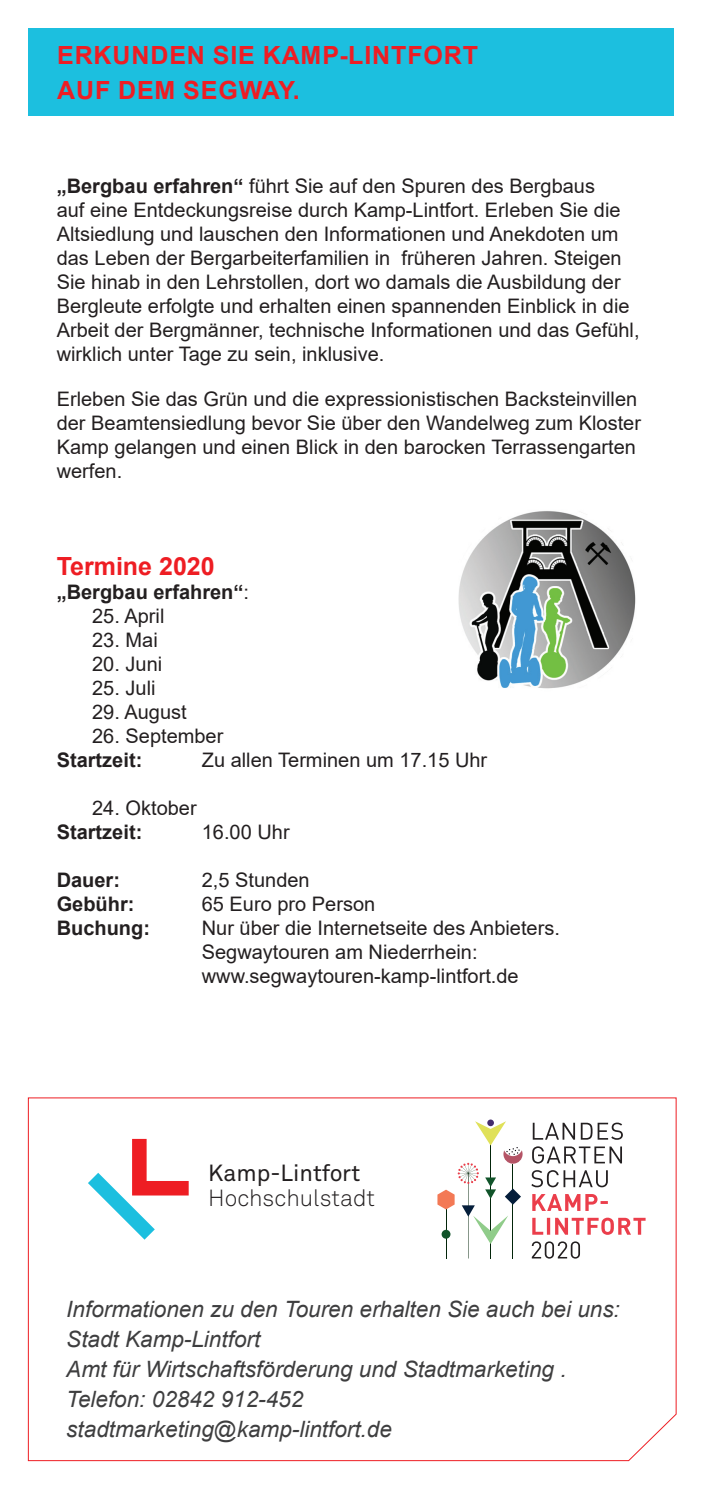
<style>
.page{position:relative;width:702px;height:1489px;background:#fff}
.page>*{position:absolute;margin:0;border:0;box-sizing:border-box;transform-origin:0 0}
.t1{font:700 25px/35px "Arial";letter-spacing:.035em;color:#ee1d23}
.t2{font:700 25px "Arial";color:#ee1d23}
.t3{font:300 23px "Akkurat Std";color:#231f20}
.t4{font:23px "Akkurat Std";color:#231f20}
.t5{font:italic 22.5px/30px "Arial";color:#3e3e3f}
.t6{font:20px/24px "Arial";color:#231f20}
.t7{font:700 20px "Arial";color:#231f20}
.s1{font-weight:700}
.s2{font-weight:400}
</style>
<div class="page">
<img style="left:458px;top:511px;width:178px;height:178px">
<svg style="left:28px;top:1097px;width:648px;height:363px"></svg>
<div style="left:28px;top:28px;width:645px;height:88px;background:#1cbfdf"></div>
<svg style="left:88px;top:1138px;width:101px;height:101px"></svg>
<hr style="left:446px;top:1209px;width:1px;height:50px;background:#03250a">
<svg style="left:437px;top:1121px;width:85px;height:137px"></svg>
<svg style="left:531px;top:1241px;width:49px;height:17px"></svg>
<svg style="left:532px;top:1217px;width:113px;height:17px"></svg>
<svg style="left:532px;top:1193px;width:76px;height:17px"></svg>
<svg style="left:531px;top:1169px;width:76px;height:18px"></svg>
<svg style="left:532px;top:1146px;width:90px;height:17px"></svg>
<svg style="left:532px;top:1122px;width:91px;height:17px"></svg>
<p class="t1" style="left:57px;top:38px;width:422px">ERKUNDEN SIE KAMP-LINTFORT<br>AUF DEM SEGWAY.</p>
<p class="t6" style="left:57px;top:173px;width:584px"><span class="s1">„Bergbau erfahren“</span> führt Sie auf den Spuren des Bergbaus<br>auf eine Entdeckungsreise durch Kamp-Lintfort. Erleben Sie die Altsiedlung und lauschen den Informationen und Anekdoten um das Leben der Bergarbeiterfamilien in früheren Jahren. Steigen Sie hinab in den Lehrstollen, dort wo damals die Ausbildung der Bergleute erfolgte und erhalten einen spannenden Einblick in die Arbeit der Bergmänner, technische Informationen und das Gefühl, wirklich unter Tage zu sein, inklusive.</p>
<p class="t6" style="left:57px;top:387px;width:585px">Erleben Sie das Grün und die expressionistischen Backsteinvillen der Beamtensiedlung bevor Sie über den Wandelweg zum Kloster Kamp gelangen und einen Blick in den barocken Terrassengarten werfen.</p>
<p class="t2" style="left:57px;top:548px;width:159px">Termine 2020</p>
<p class="t7" style="left:57px;top:577px;width:194px">„Bergbau erfahren“<span class="s2">:</span></p>
<p class="t6" style="left:92px;top:603px;width:74px">25. April</p>
<p class="t6" style="left:92px;top:627px;width:67px">23. Mai</p>
<p class="t6" style="left:92px;top:651px;width:72px">20. Juni</p>
<p class="t6" style="left:92px;top:675px;width:65px">25. Juli</p>
<p class="t6" style="left:92px;top:699px;width:96px">29. August</p>
<p class="t6" style="left:92px;top:723px;width:133px">26. September</p>
<p class="t7" style="left:57px;top:745px;width:87px">Startzeit:</p>
<p class="t6" style="left:202px;top:747px;width:287px">Zu allen Terminen um 17.15 Uhr</p>
<p class="t6" style="left:92px;top:795px;width:106px">24. Oktober</p>
<p class="t7" style="left:57px;top:817px;width:87px">Startzeit:</p>
<p class="t6" style="left:202px;top:819px;width:89px">16.00 Uhr</p>
<p class="t7" style="left:57px;top:865px;width:65px">Dauer:</p>
<p class="t6" style="left:202px;top:867px;width:109px">2,5 Stunden</p>
<p class="t7" style="left:57px;top:889px;width:79px">Gebühr:</p>
<p class="t6" style="left:202px;top:891px;width:175px">65 Euro pro Person</p>
<p class="t7" style="left:57px;top:913px;width:95px">Buchung:</p>
<p class="t6" style="left:202px;top:915px;width:359px">Nur über die Internetseite des Anbieters.<br>Segwaytouren am Niederrhein: www.segwaytouren-kamp-lintfort.de</p>
<p class="t4" style="left:208px;top:1159px;width:153px">Kamp-Lintfort</p>
<p class="t3" style="left:208px;top:1184px;width:168px">Hochschulstadt</p>
<p class="t5" style="left:66px;top:1293px;width:555px">Informationen zu den Touren erhalten Sie auch bei uns:<br>Stadt Kamp-Lintfort<br>Amt für Wirtschaftsförderung und Stadtmarketing .<br>Telefon: 02842 912-452 stadtmarketing@kamp-lintfort.de</p>
</div>
